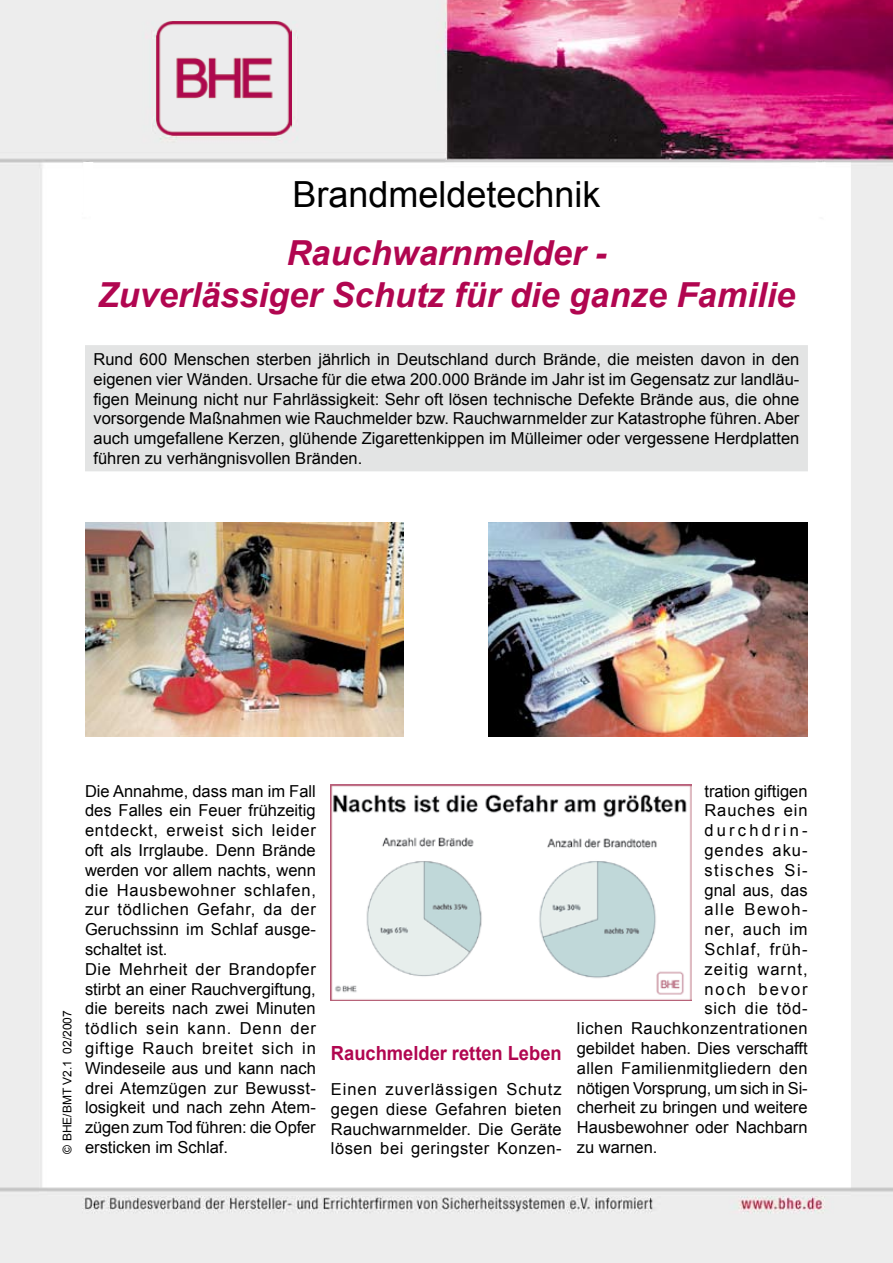
<style>
.page{position:relative;width:893px;height:1263px;background:#fff}
.page>*{position:absolute;margin:0;border:0;box-sizing:border-box;transform-origin:0 0}
.t1{font:36px "Arial";color:#000}
.t2{font:italic 700 34.5px/41.4px "Arial";color:#b10650;text-align:center}
.t3{font:700 19.5px "Arial";color:#b10650;scale:.94 1}
.t4{font:16.5px/19.8px "Arial";letter-spacing:.01em;color:#000;text-align:justify}
.t5{font:16.5px "Arial";letter-spacing:-.01em;color:#000}
.t6{font:16.5px "Arial";letter-spacing:.035em;color:#000}
.t7{font:16.5px "Arial";letter-spacing:.06em;color:#000}
.t8{font:16.5px "Arial";letter-spacing:.05em;color:#000}
.t9{font:16.5px "Arial";letter-spacing:.065em;color:#000}
.t10{font:16.5px "Arial";letter-spacing:.09em;color:#000}
.t11{font:16.5px "Arial";letter-spacing:.055em;color:#000}
.t12{font:16.5px "Arial";letter-spacing:.195em;color:#000}
.t13{font:16.5px "Arial";letter-spacing:.085em;color:#000}
.t14{font:16.5px "Arial";letter-spacing:.12em;color:#000}
.t15{font:12px "Arial";color:#000}
</style>
<div class="page">
<img style="left:0;top:0;width:893px;height:1263px">
<div style="left:86px;top:346px;width:721px;height:125px;background:#e3e4e4"></div>
<div style="left:85px;top:345px;width:723px;height:126px;border:2px solid #e3e4e4"></div>
<img style="left:489px;top:522px;width:319px;height:214px">
<img style="left:85px;top:522px;width:319px;height:215px">
<img style="left:330px;top:784px;width:362px;height:216px">
<div style="left:816px;top:163px;width:9px;height:53px;background:#fff"></div>
<div style="left:84px;top:163px;width:8px;height:53px;background:#fff"></div>
<img style="left:156px;top:21px;width:136px;height:114px">
<h1 class="t1" style="left:292px;top:171px;width:310px">Brandmeldetechnik</h1>
<h2 class="t2" style="left:98px;top:234px;width:699px">Rauchwarnmelder -<br>Zuverlässiger Schutz für die ganze Familie</h2>
<p class="t4" style="left:94px;top:349px;width:707px">Rund 600 Menschen sterben jährlich in Deutschland durch Brände, die meisten davon in den eigenen vier Wänden. Ursache für die etwa 200.000 Brände im Jahr ist im Gegensatz zur landläu&shy;figen Meinung nicht nur Fahrlässigkeit: Sehr oft lösen technische Defekte Brände aus, die ohne vorsorgende Maßnahmen wie Rauchmelder bzw. Rauchwarnmelder zur Katastrophe führen. Aber auch umgefallene Kerzen, glühende Zigarettenkippen im Mülleimer oder vergessene Herdplatten führen zu verhängnisvollen Bränden.</p>
<p class="t15" style="left:60px;top:1153px;width:145px;rotate:-90deg">© BHE/BMT V2.1 02/2007</p>
<p class="t4" style="left:85px;top:781px;width:232px;text-align:left">Die Annahme, dass man im Fall des Falles ein Feuer frühzeitig entdeckt, erweist sich leider oft als Irrglaube. Denn Brände werden vor allem nachts, wenn die Hausbewohner schlafen, zur tödlichen Gefahr, da der<br>Geruchssinn im Schlaf ausge&shy;schaltet ist.<br>Die Mehrheit der Brandopfer stirbt an einer Rauchvergiftung, die bereits nach zwei Minuten tödlich sein kann. Denn der giftige Rauch breitet sich in<br>Windeseile aus und kann nach drei Atemzügen zur Bewusst&shy;losigkeit und nach zehn Atem&shy;zügen zum Tod führen: die Opfer ersticken im Schlaf.</p>
<p class="t3" style="left:331px;top:1040px;width:247px">Rauchmelder retten Leben</p>
<p class="t4" style="left:331px;top:1079px;width:232px">Einen zuverlässigen Schutz gegen diese Gefahren bieten Rauchwarnmelder. Die Geräte lösen bei geringster Konzen-</p>
<p class="t4" style="left:704px;top:781px;width:105px">tration giftigen</p>
<p class="t11" style="left:704px;top:800px;width:105px">Rauches ein</p>
<p class="t12" style="left:704px;top:819px;width:105px">durchdrin-</p>
<p class="t7" style="left:704px;top:839px;width:105px">gendes aku-</p>
<p class="t10" style="left:704px;top:859px;width:105px">stisches Si-</p>
<p class="t4" style="left:704px;top:880px;width:105px">gnal aus, das</p>
<p class="t13" style="left:704px;top:899px;width:105px">alle Bewoh-</p>
<p class="t8" style="left:704px;top:918px;width:105px">ner, auch im</p>
<p class="t7" style="left:704px;top:938px;width:105px">Schlaf, früh-</p>
<p class="t9" style="left:704px;top:958px;width:105px">zeitig warnt,</p>
<p class="t14" style="left:704px;top:978px;width:105px">noch bevor</p>
<p class="t8" style="left:704px;top:998px;width:105px">sich die töd-</p>
<p class="t6" style="left:577px;top:1017px;width:232px">lichen Rauchkonzentrationen</p>
<p class="t4" style="left:577px;top:1038px;width:232px">gebildet haben. Dies verschafft</p>
<p class="t4" style="left:577px;top:1058px;width:232px">allen Familienmitgliedern den</p>
<p class="t5" style="left:577px;top:1077px;width:232px">nötigen Vorsprung, um sich in Si-</p>
<p class="t4" style="left:577px;top:1098px;width:232px">cherheit zu bringen und weitere</p>
<p class="t4" style="left:577px;top:1118px;width:232px">Hausbewohner oder Nachbarn</p>
<p class="t4" style="left:577px;top:1137px;width:82px">zu warnen.</p>
</div>
